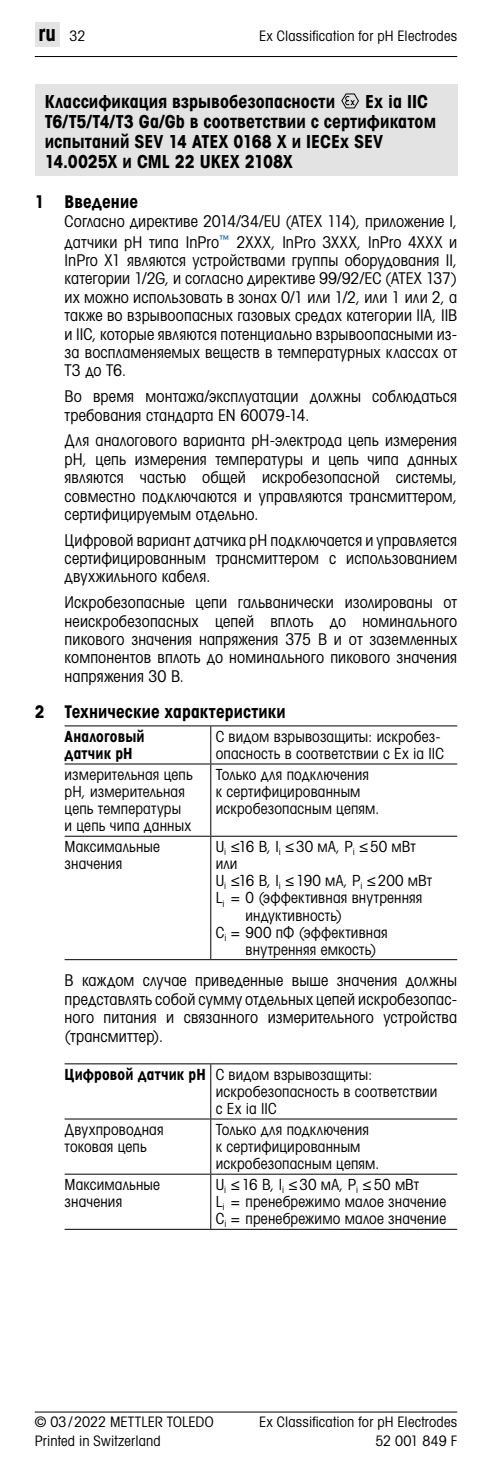
<style>
.page{position:relative;width:497px;height:1474px;background:#fff}
.page>*{position:absolute;margin:0;border:0;box-sizing:border-box;transform-origin:0 0}
._55_Language_code{font:21px "Avant Gardefor MT Bd";color:#000}
._09_Titel_Ex-classif{font:17.85px/20.1px "Avant Gardefor MT Bd";letter-spacing:.005em;color:#000}
._10_Title_1{font:17.5px "Avant Gardefor MT Bd";letter-spacing:.005em;color:#000}
._21_Body_Text_Abstan{font:16.1px/18.4px "Avant Gardefor MT Bk";letter-spacing:.005em;color:#000;text-align:justify}
._30_Table_body_text{font:15.4px/17.2px "Avant Gardefor MT Bk";letter-spacing:.01em;color:#000}
._30_Table_body_text-2{font:15.4px/17.2px "Avant Gardefor MT Bd";letter-spacing:.01em;color:#000}
.t1{font:14.35px "Avant Gardefor MT Bk";letter-spacing:.01em;color:#000}
</style>
<div class="page">
<div style="left:35px;top:22px;width:25px;height:25px;background:#e3e3e3"></div>
<hr style="left:35px;top:56px;width:421px;height:1px;background:#000">
<hr style="left:35px;top:1411px;width:421px;height:1px;background:#000">
<hr style="left:64px;top:725px;width:146px;height:1px;background:#000">
<hr style="left:210px;top:725px;width:246px;height:1px;background:#000">
<hr style="left:210px;top:726px;width:1px;height:37px;background:#000">
<hr style="left:64px;top:763px;width:146px;height:1px;background:#000">
<hr style="left:210px;top:763px;width:246px;height:1px;background:#000">
<hr style="left:210px;top:764px;width:1px;height:71px;background:#000">
<hr style="left:64px;top:835px;width:146px;height:1px;background:#000">
<hr style="left:210px;top:835px;width:246px;height:1px;background:#000">
<hr style="left:210px;top:836px;width:1px;height:123px;background:#000">
<hr style="left:64px;top:959px;width:146px;height:1px;background:#000">
<hr style="left:210px;top:959px;width:246px;height:1px;background:#000">
<hr style="left:64px;top:1063px;width:146px;height:1px;background:#000">
<hr style="left:210px;top:1063px;width:246px;height:1px;background:#000">
<hr style="left:64px;top:1228px;width:146px;height:1px;background:#000">
<hr style="left:210px;top:1228px;width:246px;height:1px;background:#000">
<hr style="left:210px;top:1064px;width:1px;height:54px;background:#000">
<hr style="left:64px;top:1118px;width:146px;height:1px;background:#000">
<hr style="left:210px;top:1118px;width:246px;height:1px;background:#000">
<hr style="left:210px;top:1119px;width:1px;height:54px;background:#000">
<hr style="left:64px;top:1173px;width:146px;height:1px;background:#000">
<hr style="left:210px;top:1173px;width:246px;height:1px;background:#000">
<hr style="left:210px;top:1174px;width:1px;height:54px;background:#000">
<div style="left:35px;top:84px;width:421px;height:92px;background:#e3e3e3"></div>
<svg style="left:341px;top:93px;width:17px;height:15px"></svg>
<p class="_55_Language_code" style="left:38px;top:20px;width:19px">ru</p>
<p class="t1" style="left:69px;top:27px;width:17px">32</p>
<p class="t1" style="left:259px;top:27px;width:199px">Ex Classification for pH Electrodes</p>
<p class="_09_Titel_Ex-classif" style="left:45px;top:91px;width:291px">Классификация взрывобезопасности</p>
<p class="_09_Titel_Ex-classif" style="left:45px;top:91px;width:392px;text-indent:320px">Ex ia IIC<br>T6/T5/T4/T3 Ga/Gb в соответствии с сертификатом испытаний SEV 14 ATEX 0168 X и IECEx SEV<br>14.0025X и CML 22 UKEX 2108X</p>
<p class="_10_Title_1" style="left:35px;top:191px;width:105px">1 Введение</p>
<p class="_21_Body_Text_Abstan" style="left:64px;top:210px;width:393px;line-height:21px">Согласно директиве 2014/34/EU (ATEX 114), приложение I, датчики pH типа InPro<sup>™</sup> 2XXX, InPro 3XXX, InPro 4XXX и</p>
<p class="_21_Body_Text_Abstan" style="left:64px;top:251px;width:393px">InPro X1 являются устройствами группы оборудования II, категории 1/2G, и согласно директиве 99/92/EC (ATEX 137) их можно использовать в зонах 0/1 или 1/2, или 1 или 2, а также во взрывоопасных газовых средах категории IIA, IIB и IIC, которые являются потенциально взрывоопасными из&shy;за воспламеняемых веществ в температурных классах от T3 до T6.</p>
<p class="_21_Body_Text_Abstan" style="left:64px;top:387px;width:393px">Во время монтажа/эксплуатации должны соблюдаться требования стандарта EN 60079-14.</p>
<p class="_21_Body_Text_Abstan" style="left:64px;top:431px;width:393px">Для аналогового варианта pH-электрода цепь измерения pH, цепь измерения температуры и цепь чипа данных являются частью общей искробезопасной системы, совместно подключаются и управляются трансмиттером, сертифицируемым отдельно.</p>
<p class="_21_Body_Text_Abstan" style="left:64px;top:530px;width:393px">Цифровой вариант датчика pH подключается и управляется сертифицированным трансмиттером с использованием двухжильного кабеля.</p>
<p class="_21_Body_Text_Abstan" style="left:64px;top:593px;width:393px">Искробезопасные цепи гальванически изолированы от неискробезопасных цепей вплоть до номинального пикового значения напряжения 375 В и от заземленных компонентов вплоть до номинального пикового значения напряжения 30 В.</p>
<p class="_10_Title_1" style="left:35px;top:701px;width:252px">2 Технические характеристики</p>
<p class="_30_Table_body_text-2" style="left:64px;top:727px;width:81px">Аналоговый датчик pH</p>
<p class="_30_Table_body_text" style="left:215px;top:727px;width:229px">С видом взрывозащиты: искробез&shy;опасность в соответствии с Ex ia IIC</p>
<p class="_30_Table_body_text" style="left:64px;top:765px;width:129px">измерительная цепь pH, измерительная цепь температуры и цепь чипа данных</p>
<p class="_30_Table_body_text" style="left:215px;top:765px;width:165px">Только для подключения<br>к сертифицированным искробезопасным цепям.</p>
<p class="_30_Table_body_text" style="left:64px;top:837px;width:97px">Максимальные значения</p>
<p class="_30_Table_body_text" style="left:215px;top:837px;width:201px">U<sub>i</sub> ≤16 В, I<sub>i</sub> ≤30 мА, P<sub>i</sub> ≤50 мВт</p>
<p class="_30_Table_body_text" style="left:215px;top:854px;width:23px">или</p>
<p class="_30_Table_body_text" style="left:215px;top:872px;width:218px">U<sub>i</sub> ≤16 В, I<sub>i</sub> ≤190 мА, P<sub>i</sub> ≤200 мВт</p>
<p class="_30_Table_body_text" style="left:245px;top:889px;width:178px;text-indent:-30px">L<sub>i</sub> = 0 (эффективная внутренняя индуктивность)</p>
<p class="_30_Table_body_text" style="left:245px;top:923px;width:143px;text-indent:-30px">C<sub>i</sub> = 900 пФ (эффективная внутренняя емкость)</p>
<p class="_21_Body_Text_Abstan" style="left:64px;top:971px;width:393px">В каждом случае приведенные выше значения должны представлять собой сумму отдельных цепей искробезопас&shy;ного питания и связанного измерительного устройства (трансмиттер).</p>
<p class="_30_Table_body_text-2" style="left:64px;top:1065px;width:142px">Цифровой датчик pH</p>
<p class="_30_Table_body_text" style="left:215px;top:1065px;width:223px">С видом взрывозащиты: искробезопасность в соответствии с Ex ia IIC</p>
<p class="_30_Table_body_text" style="left:64px;top:1120px;width:100px">Двухпроводная токовая цепь</p>
<p class="_30_Table_body_text" style="left:215px;top:1120px;width:165px">Только для подключения<br>к сертифицированным искробезопасным цепям.</p>
<p class="_30_Table_body_text" style="left:64px;top:1175px;width:97px">Максимальные значения</p>
<p class="_30_Table_body_text" style="left:215px;top:1175px;width:205px">U<sub>i</sub> ≤16 В, I<sub>i</sub> ≤30 мА, P<sub>i</sub> ≤50 мВт</p>
<p class="_30_Table_body_text" style="left:215px;top:1192px;width:232px">L<sub>i</sub> = пренебрежимо малое значение</p>
<p class="_30_Table_body_text" style="left:215px;top:1209px;width:232px">C<sub>i</sub> = пренебрежимо малое значение</p>
<p class="t1" style="left:35px;top:1413px;width:180px">© 03/2022 METTLER TOLEDO</p>
<p class="t1" style="left:259px;top:1413px;width:199px">Ex Classification for pH Electrodes</p>
<p class="t1" style="left:35px;top:1431px;width:127px">Printed in Switzerland</p>
<p class="t1" style="left:375px;top:1431px;width:83px">52 001 849 F</p>
</div>
